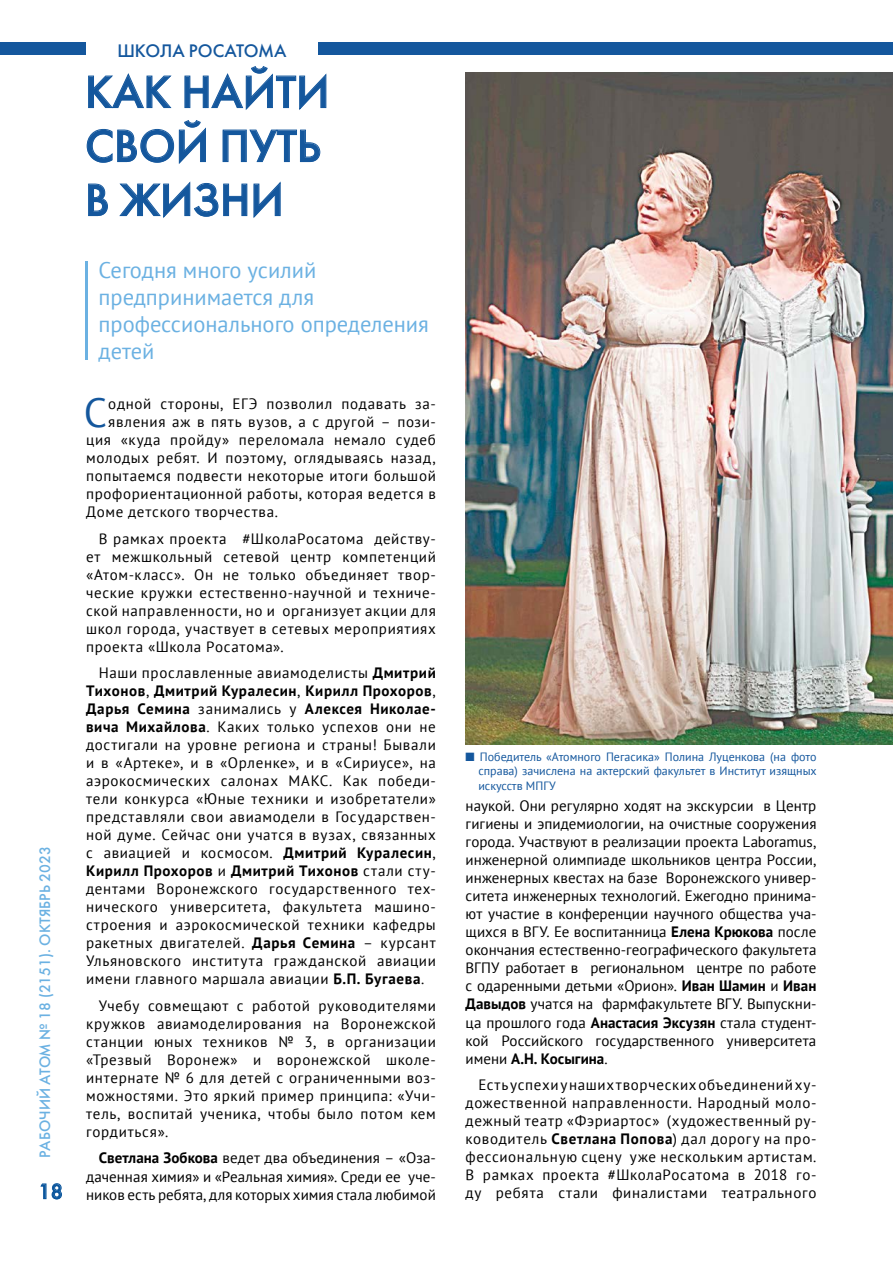
<style>
.page{position:relative;width:893px;height:1263px;background:#fff}
.page>*{position:absolute;margin:0;border:0;box-sizing:border-box;transform-origin:0 0}
.ЗАГОЛОВОК{font:45px/54px "Futuris C";color:#14579d}
.Буквица{font:40.65px "PT Sans";color:#14579d}
.ВРЕЗ{font:22.5px/27px "PT Sans";color:#6bb1e2}
.t1{font:21px "Futuris C";color:#0b569d}
.t2{font:18px "Futuris C";color:#14579d}
.ОСНОВНОЙ_ТЕКСТ{font:15px/18px "PT Sans";letter-spacing:.04em;color:#000;text-align:justify}
.Буквица-2{font:15px "PT Sans";letter-spacing:.045em;color:#000}
.t3{font:15px "Futuris C";color:#6bb1e2}
.ОСНОВНОЙ_ТЕКСТ-2{font:12px/14.4px "PT Sans";color:#14579d;text-align:justify}
.s1{font-weight:700}
.s2{font-family:"Dixieland Normal"}
</style>
<div class="page">
<svg style="left:40px;top:1183px;width:22px;height:17px"></svg>
<div style="left:0;top:43px;width:85px;height:12px;background:#14579d"></div>
<div style="left:319px;top:43px;width:574px;height:12px;background:#14579d"></div>
<svg style="left:88px;top:74px;width:83px;height:34px"></svg>
<svg style="left:184px;top:66px;width:143px;height:44px"></svg>
<svg style="left:86px;top:120px;width:120px;height:44px"></svg>
<svg style="left:222px;top:129px;width:99px;height:33px"></svg>
<svg style="left:88px;top:183px;width:20px;height:33px"></svg>
<svg style="left:120px;top:182px;width:161px;height:36px"></svg>
<hr style="left:85px;top:262px;width:2px;height:98px;background:#6bb1e2">
<img style="left:466px;top:72px;width:427px;height:672px">
<p class="t3" style="left:36px;top:1158px;width:313px;rotate:-90deg">РАБОЧИЙ АТОМ № 18 (2151). ОКТЯБРЬ 2023</p>
<h3 class="t1" style="left:38px;top:1179px;width:26px">18</h3>
<p class="t2" style="left:117px;top:40px;width:171px">ШКОЛА РОСАТОМА</p>
<p class="ЗАГОЛОВОК" style="left:85px;top:65px;width:246px">КАК НАЙТИ<br>СВОЙ ПУТЬ<br>В ЖИЗНИ</p>
<p class="ВРЕЗ" style="left:99px;top:256px;width:332px">Сегодня много усилий предпринимается для профессионального определения детей</p>
<p class="Буквица" style="left:84px;top:387px;width:25px">С</p>
<p class="Буквица-2" style="left:108px;top:394px;width:329px">одной стороны, ЕГЭ позволил подавать за-</p>
<p class="Буквица-2" style="left:108px;top:412px;width:329px">явления аж в пять вузов, а с другой – пози-</p>
<p class="Буквица-2" style="left:86px;top:430px;width:351px">ция «куда пройду» переломала немало судеб</p>
<p class="Буквица-2" style="left:86px;top:448px;width:351px">молодых ребят. И поэтому, оглядываясь назад,</p>
<p class="Буквица-2" style="left:86px;top:466px;width:351px">попытаемся подвести некоторые итоги большой</p>
<p class="Буквица-2" style="left:86px;top:484px;width:351px">профориентационной работы, которая ведется в</p>
<p class="Буквица-2" style="left:86px;top:502px;width:193px">Доме детского творчества.</p>
<p class="ОСНОВНОЙ_ТЕКСТ" style="left:86px;top:529px;width:351px;text-indent:13px">В рамках проекта #ШколаРосатома действу&shy;ет межшкольный сетевой центр компетенций «Атом-класс». Он не только объединяет твор&shy;ческие кружки естественно-научной и техниче&shy;ской направленности, но и организует акции для школ города, участвует в сетевых мероприятиях проекта «Школа Росатома».</p>
<p class="ОСНОВНОЙ_ТЕКСТ" style="left:86px;top:664px;width:351px;text-indent:13px">Наши прославленные авиамоделисты <span class="s1">Дмитрий Тихонов</span>, <span class="s1">Дмитрий Куралесин</span>, <span class="s1">Кирилл Прохоров</span>, <span class="s1">Дарья Семина</span> занимались у <span class="s1">Алексея Николае&shy;вича Михайлова</span>. Каких только успехов они не достигали на уровне региона и страны! Бывали и в «Артеке», и в «Орленке», и в «Сириусе», на аэрокосмических салонах МАКС. Как победи&shy;тели конкурса «Юные техники и изобретатели» представляли свои авиамодели в Государствен&shy;ной думе. Сейчас они учатся в вузах, связанных с авиацией и космосом. <span class="s1">Дмитрий Куралесин</span>, <span class="s1">Кирилл Прохоров</span> и <span class="s1">Дмитрий Тихонов</span> стали сту&shy;дентами Воронежского государственного тех&shy;нического университета, факультета машино&shy;строения и аэрокосмической техники кафедры ракетных двигателей. <span class="s1">Дарья Семина</span> – курсант Ульяновского института гражданской авиации имени главного маршала авиации <span class="s1">Б.П. Бугаева</span>.</p>
<p class="ОСНОВНОЙ_ТЕКСТ" style="left:86px;top:996px;width:351px;text-indent:13px">Учебу совмещают с работой руководителями кружков авиамоделирования на Воронежской станции юных техников № 3, в организации «Трезвый Воронеж» и воронежской школе&shy;интернате № 6 для детей с ограниченными воз&shy;можностями. Это яркий пример принципа: «Учи&shy;тель, воспитай ученика, чтобы было потом кем гордиться».</p>
<p class="ОСНОВНОЙ_ТЕКСТ" style="left:86px;top:1149px;width:351px;text-indent:13px"><span class="s1">Светлана Зобкова</span> ведет два объединения – «Оза&shy;даченная химия» и «Реальная химия». Среди ее уче&shy;ников есть ребята, для которых химия стала любимой</p>
<p class="ОСНОВНОЙ_ТЕКСТ-2" style="left:478px;top:749px;width:340px;text-indent:-13px"><span class="s2">n</span> Победитель «Атомного Пегасика» Полина Луценкова (на фото справа) зачислена на актерский факультет в Институт изящных искусств МПГУ</p>
<p class="ОСНОВНОЙ_ТЕКСТ" style="left:466px;top:797px;width:352px">наукой. Они регулярно ходят на экскурсии в Центр гигиены и эпидемиологии, на очистные сооружения города. Участвуют в реализации проекта Laboramus, инженерной олимпиаде школьников центра России, инженерных квестах на базе Воронежского универ&shy;ситета инженерных технологий. Ежегодно принима&shy;ют участие в конференции научного общества уча&shy;щихся в ВГУ. Ее воспитанница <span class="s1">Елена Крюкова</span> после окончания естественно-географического факультета ВГПУ работает в региональном центре по работе с одаренными детьми «Орион». <span class="s1">Иван Шамин</span> и <span class="s1">Иван Давыдов</span> учатся на фармфакультете ВГУ. Выпускни&shy;ца прошлого года <span class="s1">Анастасия Эксузян</span> стала студент&shy;кой Российского государственного университета имени <span class="s1">А.Н. Косыгина</span>.</p>
<p class="ОСНОВНОЙ_ТЕКСТ" style="left:466px;top:1075px;width:352px;text-indent:13px">Есть успехи у наших творческих объединений ху&shy;дожественной направленности. Народный моло&shy;дежный театр «Фэриартос» (художественный ру&shy;ководитель <span class="s1">Светлана Попова</span>) дал дорогу на про&shy;фессиональную сцену уже нескольким артистам.<br>В рамках проекта #ШколаРосатома в 2018 го&shy;ду ребята стали финалистами театрального</p>
</div>
